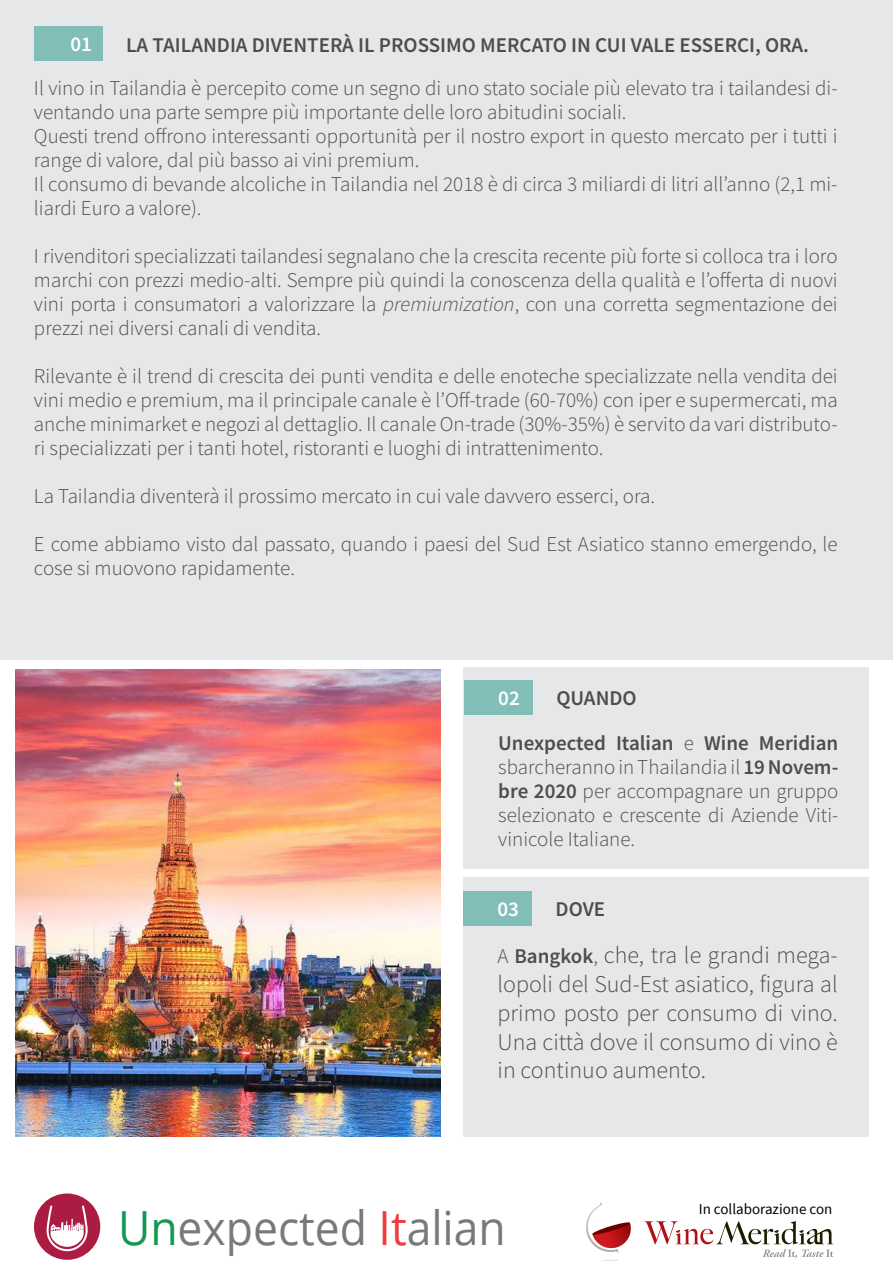
<style>
.page{position:relative;width:893px;height:1263px;background:#fff}
.page>*{position:absolute;margin:0;border:0;box-sizing:border-box;transform-origin:0 0}
.t1{font:47.1px "Open Sans";color:#767a7b;scale:.94 1}
.t2{font:300 24px/28.8px "Source Sans Pro";color:#4d4d4f;text-align:justify}
.t3{font:300 21px/24px "Source Sans Pro";color:#4d4d4f;text-align:justify}
.t4{font:600 21px "Source Sans Pro";color:#4d4d4f}
.t5{font:600 21px "Source Sans Pro";color:#fff}
.t6{font:15px "Source Sans Pro";color:#000}
.s1{font-style:italic}
.s2{font-weight:600}
.s3{font-size:21px}
.s4{font-weight:600;font-size:21px}
.s5{color:#119951}
.s6{color:#ef3c3e}
</style>
<div class="page">
<div style="left:463px;top:877px;width:406px;height:260px;background:#e6e7e8"></div>
<div style="left:463px;top:668px;width:406px;height:201px;background:#e6e7e8"></div>
<div style="left:0;top:0;width:893px;height:659px;background:#e6e7e8"></div>
<div style="left:34px;top:27px;width:68px;height:34px;background:#81beb8"></div>
<div style="left:464px;top:680px;width:68px;height:34px;background:#81beb8"></div>
<div style="left:463px;top:891px;width:68px;height:34px;background:#81beb8"></div>
<img style="left:15px;top:669px;width:425px;height:468px">
<div style="left:34px;top:1193px;width:66px;height:67px;background:#ab1b42;border-radius:50%"></div>
<svg style="left:47px;top:1205px;width:41px;height:46px"></svg>
<svg style="left:586px;top:1202px;width:45px;height:51px"></svg>
<svg style="left:644px;top:1221px;width:189px;height:37px"></svg>
<p class="t5" style="left:70px;top:30px;width:23px">01</p>
<p class="t4" style="left:126px;top:31px;width:684px">LA TAILANDIA DIVENTERÀ IL PROSSIMO MERCATO IN CUI VALE ESSERCI, ORA.</p>
<p class="t3" style="left:34px;top:76px;width:805px;text-align:left">Il vino in Tailandia è percepito come un segno di uno stato sociale più elevato tra i tailandesi di&shy;ventando una parte sempre più importante delle loro abitudini sociali.<br>Questi trend offrono interessanti opportunità per il nostro export in questo mercato per i tutti i range di valore, dal più basso ai vini premium.<br>Il consumo di bevande alcoliche in Tailandia nel 2018 è di circa 3 miliardi di litri all’anno (2,1 mi&shy;liardi Euro a valore).</p>
<p class="t3" style="left:34px;top:244px;width:805px">I rivenditori specializzati tailandesi segnalano che la crescita recente più forte si colloca tra i loro marchi con prezzi medio-alti. Sempre più quindi la conoscenza della qualità e l’offerta di nuovi vini porta i consumatori a valorizzare la <span class="s1">premiumization</span>, con una corretta segmentazione dei prezzi nei diversi canali di vendita.</p>
<p class="t3" style="left:34px;top:364px;width:805px">Rilevante è il trend di crescita dei punti vendita e delle enoteche specializzate nella vendita dei vini medio e premium, ma il principale canale è l’Off-trade (60-70%) con iper e supermercati, ma anche minimarket e negozi al dettaglio. Il canale On-trade (30%-35%) è servito da vari distributo&shy;ri specializzati per i tanti hotel, ristoranti e luoghi di intrattenimento.</p>
<p class="t3" style="left:34px;top:484px;width:623px">La Tailandia diventerà il prossimo mercato in cui vale davvero esserci, ora.</p>
<p class="t3" style="left:34px;top:532px;width:805px">E come abbiamo visto dal passato, quando i paesi del Sud Est Asiatico stanno emergendo, le cose si muovono rapidamente.</p>
<p class="t5" style="left:498px;top:684px;width:23px">02</p>
<p class="t4" style="left:556px;top:684px;width:82px">QUANDO</p>
<p class="t3" style="left:498px;top:731px;width:342px"><span class="s2">Unexpected Italian</span> e <span class="s2">Wine Meridian </span>sbarcheranno in Thailandia il <span class="s2">19 Novem&shy;bre 2020</span> per accompagnare un gruppo selezionato e crescente di Aziende Viti&shy;vinicole Italiane.</p>
<p class="t5" style="left:497px;top:895px;width:23px">03</p>
<p class="t4" style="left:556px;top:895px;width:51px">DOVE</p>
<p class="t2" style="left:497px;top:941px;width:342px"><span class="s3">A</span> <span class="s4">Bangkok</span><span class="s3">,</span> che, tra le grandi mega&shy;lopoli del Sud-Est asiatico, figura al primo posto per consumo di vino.<br>Una città dove il consumo di vino è in continuo aumento.</p>
<h1 class="t1" style="left:118px;top:1196px;width:414px"><span class="s5">Un</span>expected <span class="s6">It</span>alian</h1>
<p class="t6" style="left:699px;top:1200px;width:135px">In collaborazione con</p>
</div>
